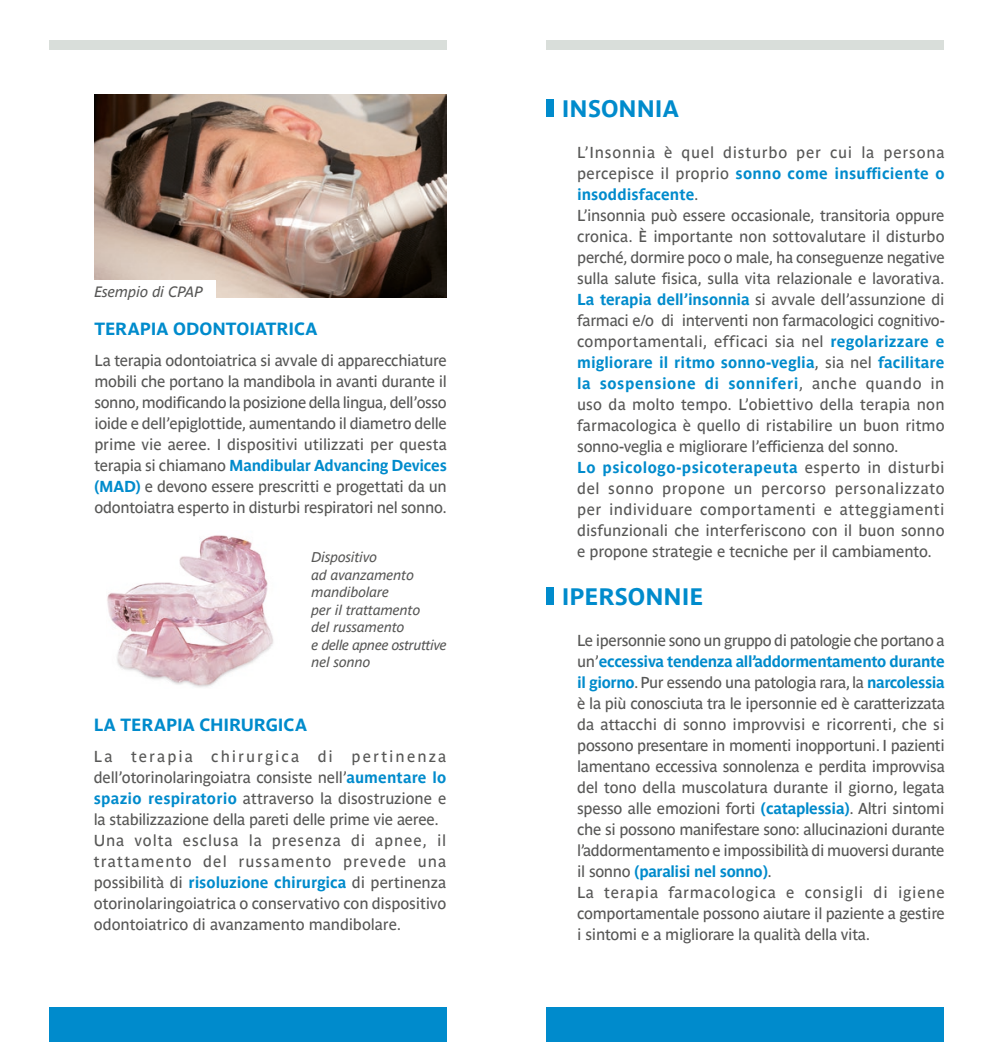
<style>
.page{position:relative;width:993px;height:1042px;background:#fff}
.page>*{position:absolute;margin:0;border:0;box-sizing:border-box;transform-origin:0 0}
.t1{font:700 23.62px "Parisine Ptf";color:#008bcc}
.t2{font:700 17.5px "Parisine Ptf";color:#008bcc}
.t3{font:15.75px/21px "Parisine Ptf";letter-spacing:-.01em;color:#575756}
.t4{font:italic 14.88px "Parisine Ptf";letter-spacing:-.01em;color:#575756}
.t5{font:italic 14px/17.5px "Parisine Ptf";letter-spacing:-.01em;color:#575756}
.s1{font-weight:700;color:#008bcc}
</style>
<div class="page">
<div style="left:546px;top:1007px;width:397px;height:35px;background:#008bcc"></div>
<div style="left:50px;top:1007px;width:396px;height:35px;background:#008bcc"></div>
<div style="left:50px;top:40px;width:396px;height:10px;background:#d9deda"></div>
<div style="left:546px;top:40px;width:397px;height:10px;background:#d9deda"></div>
<img style="left:94px;top:94px;width:352px;height:204px">
<div style="left:90px;top:280px;width:126px;height:23px;background:#fff"></div>
<img style="left:107px;top:535px;width:166px;height:153px">
<div style="left:546px;top:99px;width:7px;height:18px;background:#008bcc"></div>
<div style="left:546px;top:587px;width:7px;height:17px;background:#008bcc"></div>
<p class="t4" style="left:94px;top:281px;width:110px">Esempio di CPAP</p>
<p class="t2" style="left:94px;top:316px;width:224px">TERAPIA ODONTOIATRICA</p>
<p class="t3" style="left:94px;top:349px;width:354px;text-align:justify">La terapia odontoiatrica si avvale di apparecchiature mobili che portano la mandibola in avanti durante il sonno, modificando la posizione della lingua, dell’osso ioide e dell’epiglottide, aumentando il diametro delle prime vie aeree. I dispositivi utilizzati per questa terapia si chiamano <span class="s1">Mandibular Advancing Devices (MAD)</span> e devono essere prescritti e progettati da un odontoiatra esperto in disturbi respiratori nel sonno.</p>
<p class="t5" style="left:311px;top:547px;width:137px">Dispositivo<br>ad avanzamento mandibolare<br>per il trattamento<br>del russamento<br>e delle apnee ostruttive nel sonno</p>
<p class="t2" style="left:94px;top:712px;width:214px">LA TERAPIA CHIRURGICA</p>
<p class="t3" style="left:94px;top:745px;width:354px">La terapia chirurgica di pertinenza dell’otorinolaringoiatra consiste nell’<span class="s1">aumentare lo spazio respiratorio</span> attraverso la disostruzione e la stabilizzazione della pareti delle prime vie aeree.<br>Una volta esclusa la presenza di apnee, il trattamento del russamento prevede una possibilità di <span class="s1">risoluzione chirurgica</span> di pertinenza otorinolaringoiatrica o conservativo con dispositivo odontoiatrico di avanzamento mandibolare.</p>
<h1 class="t1" style="left:561px;top:91px;width:118px">INSONNIA</h1>
<p class="t3" style="left:577px;top:141px;width:369px">L’Insonnia è quel disturbo per cui la persona percepisce il proprio <span class="s1">sonno come insufficiente o insoddisfacente</span>.<br>L’insonnia può essere occasionale, transitoria oppure cronica. È importante non sottovalutare il disturbo perché, dormire poco o male, ha conseguenze negative sulla salute fisica, sulla vita relazionale e lavorativa.<br><span class="s1">La terapia dell’insonnia</span> si avvale dell’assunzione di farmaci e/o di interventi non farmacologici cognitivo&shy;comportamentali, efficaci sia nel <span class="s1">regolarizzare e migliorare il ritmo sonno-veglia</span>, sia nel <span class="s1">facilitare la sospensione di sonniferi</span>, anche quando in uso da molto tempo. L’obiettivo della terapia non farmacologica è quello di ristabilire un buon ritmo sonno-veglia e migliorare l’efficienza del sonno.<br><span class="s1">Lo psicologo-psicoterapeuta</span> esperto in disturbi del sonno propone un percorso personalizzato per individuare comportamenti e atteggiamenti disfunzionali che interferiscono con il buon sonno e propone strategie e tecniche per il cambiamento.</p>
<h1 class="t1" style="left:561px;top:578px;width:143px">IPERSONNIE</h1>
<p class="t3" style="left:577px;top:628px;width:369px">Le ipersonnie sono un gruppo di patologie che portano a un’<span class="s1">eccessiva tendenza all’addormentamento durante il giorno</span>. Pur essendo una patologia rara, la <span class="s1">narcolessia </span>è la più conosciuta tra le ipersonnie ed è caratterizzata da attacchi di sonno improvvisi e ricorrenti, che si possono presentare in momenti inopportuni. I pazienti lamentano eccessiva sonnolenza e perdita improvvisa del tono della muscolatura durante il giorno, legata spesso alle emozioni forti <span class="s1">(cataplessia)</span>. Altri sintomi che si possono manifestare sono: allucinazioni durante l’addormentamento e impossibilità di muoversi durante il sonno <span class="s1">(paralisi nel sonno)</span>.<br>La terapia farmacologica e consigli di igiene comportamentale possono aiutare il paziente a gestire i sintomi e a migliorare la qualità della vita.</p>
</div>
